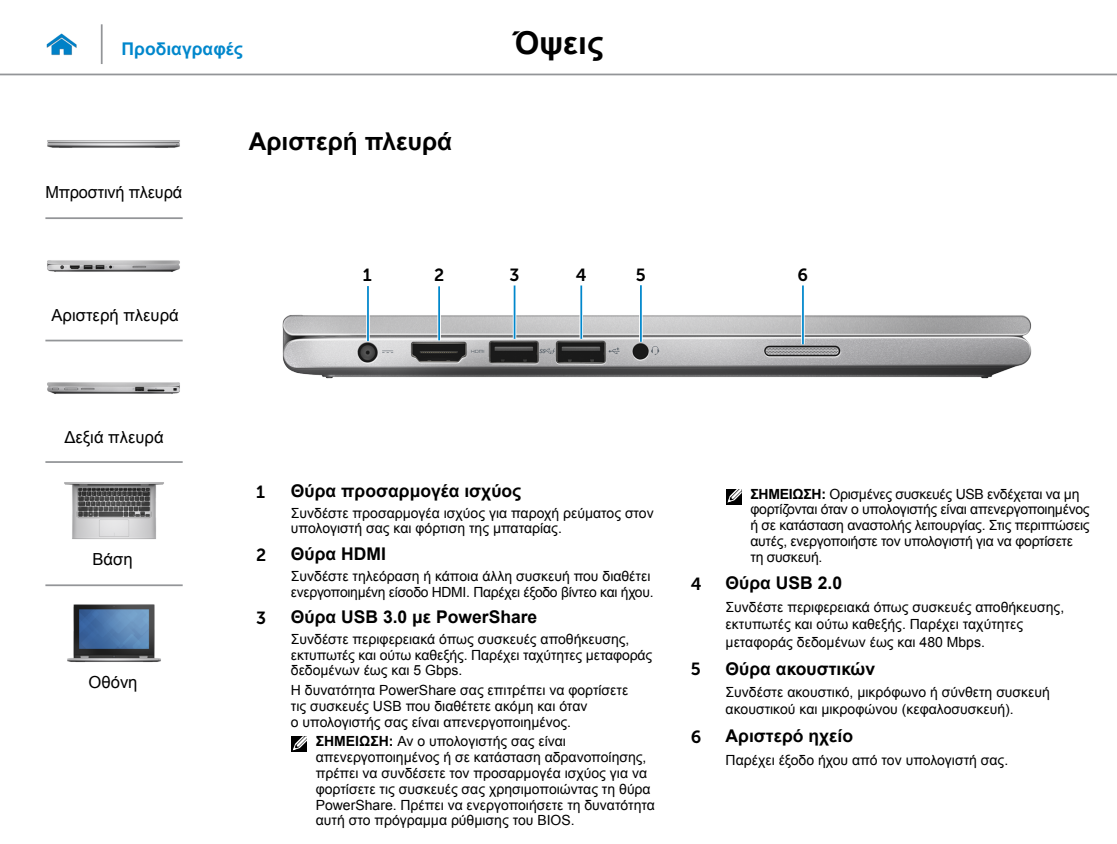
<style>
.page{position:relative;width:1117px;height:844px;background:#fff}
.page>*{position:absolute;margin:0;border:0;box-sizing:border-box;transform-origin:0 0}
.t1{font:700 31.5px "Arial";color:#000}
.Head2{font:700 24.5px "Arial";color:#000}
.Callout_Head{font:700 17.5px "Arial";color:#000}
.Callout_Head-2{font:17.5px "Museo Sans For Dell 700";color:#000}
.t2{font:700 17.5px "Arial";color:#0087cc}
.t3{font:16.62px "Arial";color:#000}
.Callout_description{font:14px/15.8px "Arial";color:#000}
.Callout_description-2{font:14px/15.8px "Arial";letter-spacing:-.02em;color:#000}
.s1{font-weight:700}
</style>
<div class="page">
<hr style="left:0;top:74px;width:1116px;height:1px;background:#939598">
<img style="left:46px;top:33px;width:31px;height:23px">
<div style="left:291px;top:736px;width:16px;height:16px;background:#000"></div>
<svg style="left:293px;top:736px;width:14px;height:14px"></svg>
<div style="left:725px;top:488px;width:16px;height:16px;background:#000"></div>
<svg style="left:727px;top:488px;width:14px;height:14px"></svg>
<img style="left:282px;top:314px;width:750px;height:65px">
<hr style="left:366px;top:286px;width:3px;height:55px;background:#fff">
<hr style="left:367px;top:286px;width:2px;height:55px;background:#0087cc">
<svg style="left:437px;top:314px;width:4px;height:26px"></svg>
<hr style="left:438px;top:286px;width:2px;height:54px;background:#0087cc">
<svg style="left:512px;top:285px;width:4px;height:54px"></svg>
<hr style="left:513px;top:285px;width:2px;height:54px;background:#0087cc">
<svg style="left:579px;top:285px;width:4px;height:54px"></svg>
<hr style="left:580px;top:285px;width:2px;height:54px;background:#0087cc">
<hr style="left:639px;top:285px;width:3px;height:57px;background:#fff">
<hr style="left:640px;top:285px;width:1px;height:57px;background:#0087cc">
<hr style="left:801px;top:285px;width:3px;height:59px;background:#fff">
<hr style="left:801px;top:285px;width:2px;height:59px;background:#0087cc">
<hr style="left:101px;top:24px;width:2px;height:40px;background:#939598">
<img style="left:47px;top:140px;width:133px;height:8px">
<img style="left:47px;top:260px;width:133px;height:12px">
<img style="left:47px;top:382px;width:133px;height:12px">
<img style="left:64px;top:482px;width:100px;height:57px">
<img style="left:67px;top:604px;width:94px;height:58px">
<hr style="left:45px;top:217px;width:138px;height:2px;background:#939598">
<hr style="left:45px;top:339px;width:138px;height:2px;background:#939598">
<hr style="left:45px;top:461px;width:138px;height:2px;background:#939598">
<hr style="left:45px;top:584px;width:138px;height:2px;background:#939598">
<p class="t2" style="left:122px;top:37px;width:123px">Προδιαγραφές</p>
<h1 class="t1" style="left:513px;top:22px;width:91px">Όψεις</h1>
<p class="t3" style="left:45px;top:181px;width:138px">Μπροστινή πλευρά</p>
<p class="t3" style="left:52px;top:304px;width:129px">Αριστερή πλευρά</p>
<p class="t3" style="left:64px;top:426px;width:101px">Δεξιά πλευρά</p>
<p class="t3" style="left:92px;top:548px;width:42px">Βάση</p>
<p class="t3" style="left:88px;top:671px;width:50px">Οθόνη</p>
<p class="Head2" style="left:249px;top:125px;width:205px">Αριστερή πλευρά</p>
<p class="Callout_Head-2" style="left:363px;top:265px;width:10px">1</p>
<p class="Callout_Head-2" style="left:434px;top:265px;width:12px">2</p>
<p class="Callout_Head-2" style="left:509px;top:265px;width:12px">3</p>
<p class="Callout_Head-2" style="left:575px;top:265px;width:12px">4</p>
<p class="Callout_Head-2" style="left:635px;top:265px;width:11px">5</p>
<p class="Callout_Head-2" style="left:797px;top:265px;width:12px">6</p>
<p class="Callout_Head-2" style="left:256px;top:482px;width:10px">1</p>
<p class="Callout_Head" style="left:291px;top:479px;width:232px">Θύρα προσαρμογέα ισχύος</p>
<p class="Callout_description" style="left:291px;top:505px;width:364px">Συνδέστε προσαρμογέα ισχύος για παροχή ρεύματος στον υπολογιστή σας και φόρτιση της μπαταρίας.</p>
<p class="Callout_Head-2" style="left:256px;top:545px;width:12px">2</p>
<p class="Callout_Head" style="left:291px;top:542px;width:96px">Θύρα HDMI</p>
<p class="Callout_description-2" style="left:291px;top:568px;width:364px">Συνδέστε τηλεόραση ή κάποια άλλη συσκευή που διαθέτει ενεργοποιημένη είσοδο HDMI. Παρέχει έξοδο βίντεο και ήχου.</p>
<p class="Callout_Head-2" style="left:256px;top:608px;width:12px">3</p>
<p class="Callout_Head" style="left:291px;top:605px;width:248px">Θύρα USB 3.0 με PowerShare</p>
<p class="Callout_description" style="left:291px;top:631px;width:363px">Συνδέστε περιφερειακά όπως συσκευές αποθήκευσης, εκτυπωτές και ούτω καθεξής. Παρέχει ταχύτητες μεταφοράς δεδομένων έως και 5 Gbps.</p>
<p class="Callout_description" style="left:291px;top:682px;width:339px">Η δυνατότητα PowerShare σας επιτρέπει να φορτίσετε τις συσκευές USB που διαθέτετε ακόμη και όταν<br>ο υπολογιστής σας είναι απενεργοποιημένος.</p>
<p class="Callout_description" style="left:315px;top:733px;width:340px"><span class="s1">ΣΗΜΕΙΩΣΗ:</span> Αν ο υπολογιστής σας είναι απενεργοποιημένος ή σε κατάσταση αδρανοποίησης, πρέπει να συνδέσετε τον προσαρμογέα ισχύος για να φορτίσετε τις συσκευές σας χρησιμοποιώντας τη θύρα PowerShare. Πρέπει να ενεργοποιήσετε τη δυνατότητα αυτή στο πρόγραμμα ρύθμισης του BIOS.</p>
<p class="Callout_description-2" style="left:750px;top:486px;width:340px"><span class="s1">ΣΗΜΕΙΩΣΗ:</span> Ορισμένες συσκευές USB ενδέχεται να μη φορτίζονται όταν ο υπολογιστής είναι απενεργοποιημένος ή σε κατάσταση αναστολής λειτουργίας. Στις περιπτώσεις αυτές, ενεργοποιήστε τον υπολογιστή για να φορτίσετε<br>τη συσκευή.</p>
<p class="Callout_Head-2" style="left:690px;top:573px;width:12px">4</p>
<p class="Callout_Head" style="left:725px;top:571px;width:118px">Θύρα USB 2.0</p>
<p class="Callout_description" style="left:725px;top:598px;width:340px;line-height:17.5px">Συνδέστε περιφερειακά όπως συσκευές αποθήκευσης, εκτυπωτές και ούτω καθεξής. Παρέχει ταχύτητες μεταφοράς δεδομένων έως και 480 Mbps.</p>
<p class="Callout_Head-2" style="left:690px;top:659px;width:11px">5</p>
<p class="Callout_Head" style="left:725px;top:656px;width:151px">Θύρα ακουστικών</p>
<p class="Callout_description" style="left:725px;top:683px;width:326px;line-height:17.5px">Συνδέστε ακουστικό, μικρόφωνο ή σύνθετη συσκευή ακουστικού και μικροφώνου (κεφαλοσυσκευή).</p>
<p class="Callout_Head-2" style="left:690px;top:726px;width:12px">6</p>
<p class="Callout_Head" style="left:725px;top:724px;width:129px">Αριστερό ηχείο</p>
<p class="Callout_description" style="left:725px;top:751px;width:284px">Παρέχει έξοδο ήχου από τον υπολογιστή σας.</p>
</div>
